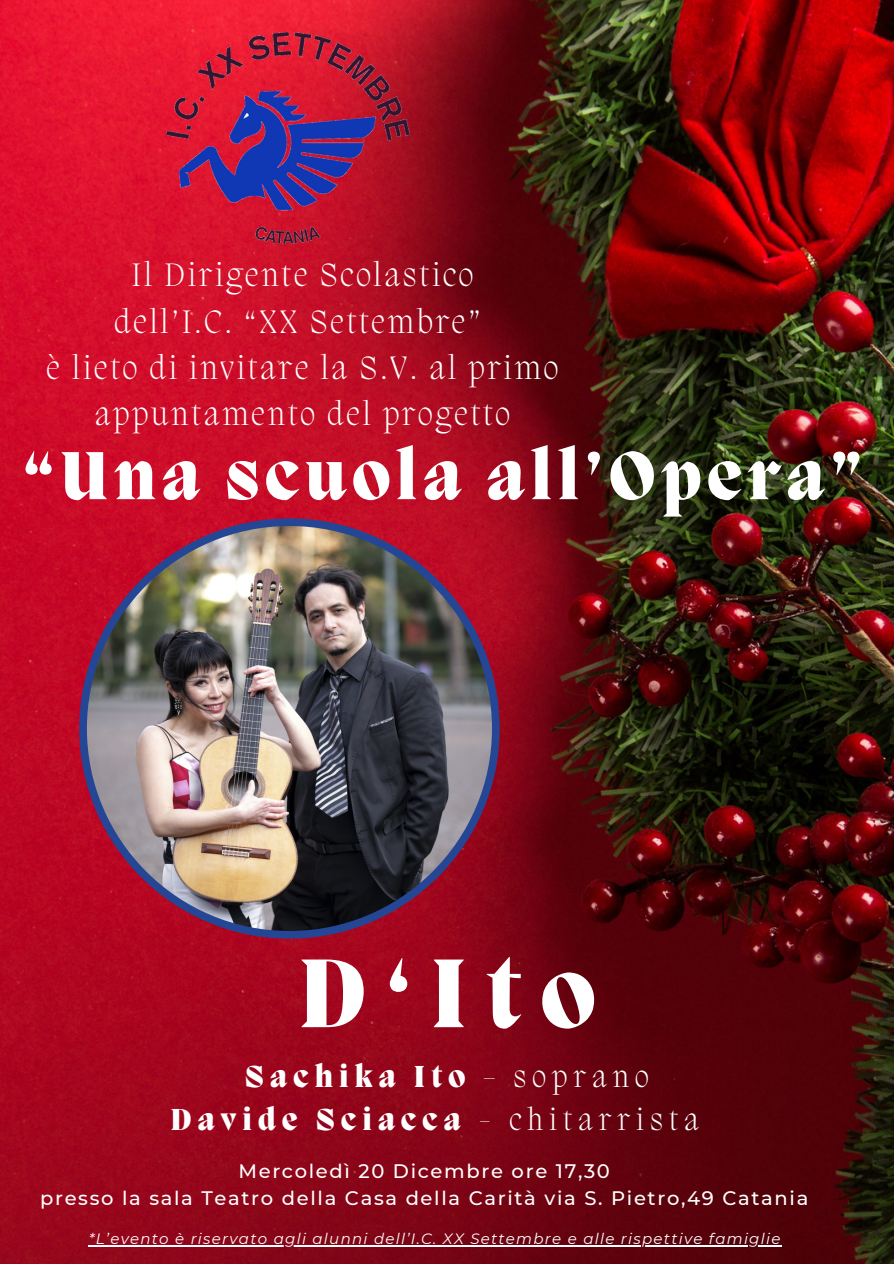
<style>
.page{position:relative;width:894px;height:1264px;background:#fff}
.page>*{position:absolute;margin:0;border:0;box-sizing:border-box;transform-origin:0 0}
.t1{font:800 100.2px "Migra";color:#fff}
.t2{font:800 69.6px "Migra";letter-spacing:.085em;color:#fff}
.t3{font:200 33.3px/46.2px "Migra";letter-spacing:.085em;color:#fff;text-align:center}
.t4{font:800 31.2px "Migra";letter-spacing:.195em;color:#fff}
.t5{font:500 19.5px "Montserrat";letter-spacing:.085em;color:#fff}
.t6{font:italic 15px "Montserrat";letter-spacing:.085em;color:#fff}
.s1{font-weight:200}
</style>
<div class="page">
<img style="left:0;top:0;width:893px;height:1263px">
<img style="left:166px;top:33px;width:243px;height:210px">
<img style="left:79px;top:518px;width:420px;height:420px">
<hr style="left:89px;top:1244px;width:692px;height:1px;background:#fff">
<p class="t3" style="left:131px;top:255px;width:343px">Il Dirigente Scolastico</p>
<p class="t3" style="left:114px;top:301px;width:367px">dell’I.C. “XX Settembre”</p>
<p class="t3" style="left:46px;top:347px;width:513px">è lieto di invitare la S.V. al primo appuntamento del progetto</p>
<p class="t2" style="left:23px;top:443px;width:840px">“Una scuola all’Opera”</p>
<p class="t1" style="left:298px;top:946px;width:298px">D‘Ito</p>
<p class="t4" style="left:245px;top:1061px;width:405px">Sachika Ito - <span class="s1">soprano</span></p>
<p class="t4" style="left:170px;top:1104px;width:529px">Davide Sciacca <span class="s1">- chitarrista</span></p>
<p class="t5" style="left:238px;top:1159px;width:373px">Mercoledì 20 Dicembre ore 17,30</p>
<p class="t5" style="left:40px;top:1186px;width:769px">presso la sala Teatro della Casa della Carità via S. Pietro,49 Catania</p>
<p class="t6" style="left:89px;top:1229px;width:693px">*L’evento è riservato agli alunni dell’I.C. XX Settembre e alle rispettive famiglie</p>
</div>
